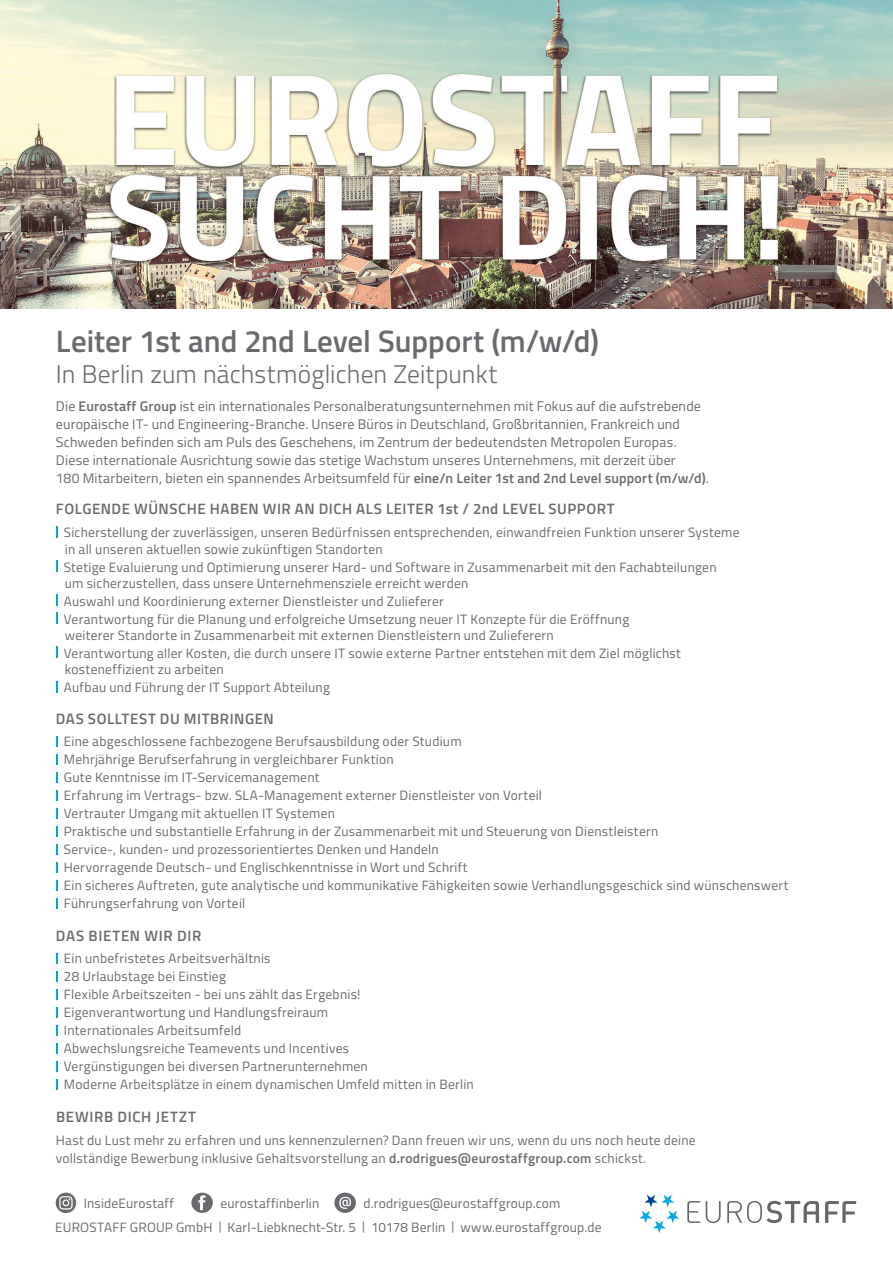
<style>
.page{position:relative;width:893px;height:1263px;background:#fff}
.page>*{position:absolute;margin:0;border:0;box-sizing:border-box;transform-origin:0 0}
.t1{font:600 30.9px "Titillium";color:#686a6e}
.t2{font:300 25.5px "Titillium";letter-spacing:.005em;color:#686a6e}
.t3{font:600 15px "Titillium";letter-spacing:.04em;color:#686a6e}
.t4{font:13.95px/18px "Titillium";letter-spacing:.015em;color:#686a6e}
.t5{font:13.5px/18px "Titillium";letter-spacing:.02em;color:#686a6e}
.s1{font-weight:600}
.s2{font-size:12px}
</style>
<div class="page">
<div style="left:191px;top:1192px;width:22px;height:21px;background:#686a6e;border-radius:50%"></div>
<svg style="left:199px;top:1195px;width:7px;height:15px"></svg>
<svg style="left:334px;top:1192px;width:22px;height:21px"></svg>
<svg style="left:339px;top:1197px;width:12px;height:12px"></svg>
<svg style="left:687px;top:1201px;width:169px;height:22px"></svg>
<svg style="left:639px;top:1195px;width:41px;height:38px"></svg>
<svg style="left:56px;top:1192px;width:20px;height:21px"></svg>
<svg style="left:59px;top:1196px;width:14px;height:13px"></svg>
<img style="left:0;top:0;width:893px;height:308px">
<svg style="left:56px;top:736px;width:2px;height:10px"></svg>
<svg style="left:56px;top:754px;width:2px;height:10px"></svg>
<svg style="left:56px;top:772px;width:2px;height:10px"></svg>
<svg style="left:56px;top:790px;width:2px;height:10px"></svg>
<svg style="left:56px;top:808px;width:2px;height:10px"></svg>
<svg style="left:56px;top:826px;width:2px;height:10px"></svg>
<svg style="left:56px;top:844px;width:2px;height:10px"></svg>
<svg style="left:56px;top:862px;width:2px;height:10px"></svg>
<svg style="left:56px;top:880px;width:2px;height:10px"></svg>
<svg style="left:56px;top:898px;width:2px;height:10px"></svg>
<svg style="left:56px;top:953px;width:2px;height:10px"></svg>
<svg style="left:56px;top:971px;width:2px;height:10px"></svg>
<svg style="left:56px;top:989px;width:2px;height:10px"></svg>
<svg style="left:56px;top:1007px;width:2px;height:10px"></svg>
<svg style="left:56px;top:1025px;width:2px;height:10px"></svg>
<svg style="left:56px;top:1043px;width:2px;height:10px"></svg>
<svg style="left:56px;top:1061px;width:2px;height:10px"></svg>
<svg style="left:56px;top:1079px;width:2px;height:10px"></svg>
<svg style="left:56px;top:526px;width:2px;height:11px"></svg>
<svg style="left:56px;top:560px;width:2px;height:11px"></svg>
<svg style="left:56px;top:594px;width:2px;height:12px"></svg>
<svg style="left:56px;top:612px;width:2px;height:12px"></svg>
<svg style="left:56px;top:647px;width:2px;height:11px"></svg>
<svg style="left:56px;top:681px;width:2px;height:11px"></svg>
<h1 class="t1" style="left:56px;top:318px;width:545px">Leiter 1st and 2nd Level Support (m/w/d)</h1>
<h2 class="t2" style="left:56px;top:356px;width:443px">In Berlin zum nächstmöglichen Zeitpunkt</h2>
<p class="t4" style="left:56px;top:396px;width:654px">Die <span class="s1">Eurostaff Group</span> ist ein internationales Personalberatungsunternehmen mit Fokus auf die aufstrebende europäische IT- und Engineering-Branche. Unsere Büros in Deutschland, Großbritannien, Frankreich und Schweden befinden sich am Puls des Geschehens, im Zentrum der bedeutendsten Metropolen Europas.<br>Diese internationale Ausrichtung sowie das stetige Wachstum unseres Unternehmens, mit derzeit über<br>180 Mitarbeitern, bieten ein spannendes Arbeitsumfeld für <span class="s1">eine/n Leiter 1st and 2nd Level support (m/w/d)</span>.</p>
<p class="t3" style="left:56px;top:498px;width:560px">FOLGENDE WÜNSCHE HABEN WIR AN DICH ALS LEITER 1st / 2nd LEVEL SUPPORT</p>
<p class="t5" style="left:64px;top:524px;width:677px;line-height:16.2px">Sicherstellung der zuverlässigen, unseren Bedürfnissen entsprechenden, einwandfreien Funktion unserer Systeme in all unseren aktuellen sowie zukünftigen Standorten</p>
<p class="t5" style="left:64px;top:558px;width:654px;line-height:16.2px">Stetige Evaluierung und Optimierung unserer Hard- und Software in Zusammenarbeit mit den Fachabteilungen um sicherzustellen, dass unsere Unternehmensziele erreicht werden</p>
<p class="t5" style="left:64px;top:591px;width:567px">Auswahl und Koordinierung externer Dienstleister und Zulieferer<br>Verantwortung für die Planung und erfolgreiche Umsetzung neuer IT Konzepte für die Eröffnung</p>
<p class="t5" style="left:64px;top:626px;width:618px">weiterer Standorte in Zusammenarbeit mit externen Dienstleistern und Zulieferern<br>Verantwortung aller Kosten, die durch unsere IT sowie externe Partner entstehen mit dem Ziel möglichst</p>
<p class="t5" style="left:64px;top:660px;width:268px">kosteneffizient zu arbeiten<br>Aufbau und Führung der IT Support Abteilung</p>
<p class="t3" style="left:56px;top:707px;width:219px">DAS SOLLTEST DU MITBRINGEN</p>
<p class="t5" style="left:64px;top:732px;width:726px">Eine abgeschlossene fachbezogene Berufsausbildung oder Studium<br>Mehrjährige Berufserfahrung in vergleichbarer Funktion<br>Gute Kenntnisse im IT-Servicemanagement<br>Erfahrung im Vertrags- bzw. SLA-Management externer Dienstleister von Vorteil<br>Vertrauter Umgang mit aktuellen IT Systemen<br>Praktische und substantielle Erfahrung in der Zusammenarbeit mit und Steuerung von Dienstleistern<br>Service-, kunden- und prozessorientiertes Denken und Handeln<br>Hervorragende Deutsch- und Englischkenntnisse in Wort und Schrift<br>Ein sicheres Auftreten, gute analytische und kommunikative Fähigkeiten sowie Verhandlungsgeschick sind wünschenswert Führungserfahrung von Vorteil</p>
<p class="t3" style="left:56px;top:924px;width:147px">DAS BIETEN WIR DIR</p>
<p class="t5" style="left:64px;top:949px;width:411px">Ein unbefristetes Arbeitsverhältnis<br>28 Urlaubstage bei Einstieg<br>Flexible Arbeitszeiten - bei uns zählt das Ergebnis!<br>Eigenverantwortung und Handlungsfreiraum<br>Internationales Arbeitsumfeld<br>Abwechslungsreiche Teamevents und Incentives<br>Vergünstigungen bei diversen Partnerunternehmen<br>Moderne Arbeitsplätze in einem dynamischen Umfeld mitten in Berlin</p>
<p class="t3" style="left:56px;top:1106px;width:142px">BEWIRB DICH JETZT</p>
<p class="t5" style="left:56px;top:1130px;width:641px">Hast du Lust mehr zu erfahren und uns kennenzulernen? Dann freuen wir uns, wenn du uns noch heute deine vollständige Bewerbung inklusive Gehaltsvorstellung an <span class="s1">d.rodrigues@eurostaffgroup.com</span> schickst.</p>
<p class="t5" style="left:84px;top:1193px;width:92px">InsideEurostaff</p>
<p class="t5" style="left:221px;top:1193px;width:100px">eurostaffinberlin</p>
<p class="t5" style="left:363px;top:1193px;width:199px">d.rodrigues@eurostaffgroup.com</p>
<p class="t5" style="left:55px;top:1217px;width:548px">EUROSTAFF GROUP GmbH <span class="s2">|</span> Karl-Liebknecht-Str. 5 <span class="s2">|</span> 10178 Berlin <span class="s2">|</span> www.eurostaffgroup.de</p>
</div>
